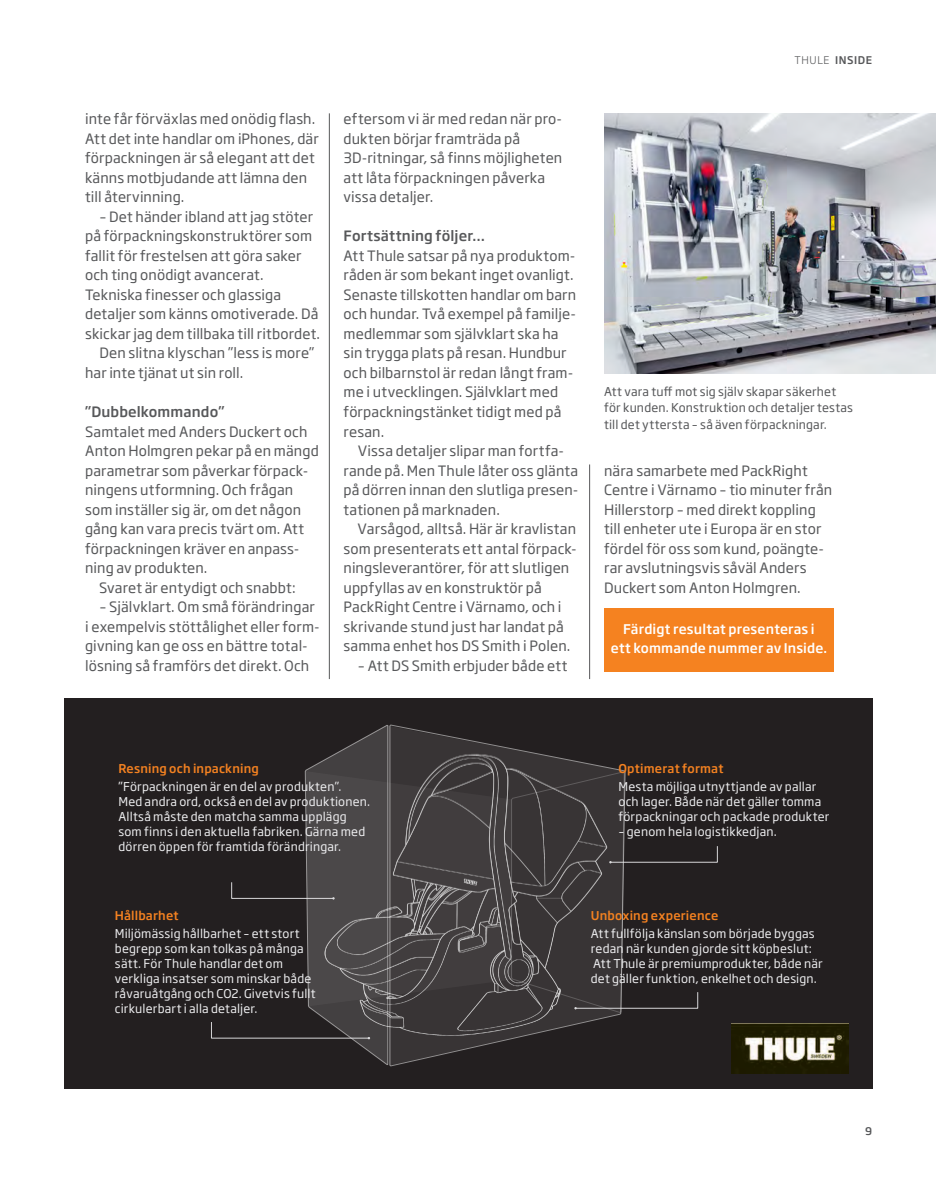
<style>
.page{position:relative;width:936px;height:1191px;background:#fff}
.page>*{position:absolute;margin:0;border:0;box-sizing:border-box;transform-origin:0 0}
.t1{font:14.1px/19.5px "Soho Gothic Pro";letter-spacing:.01em;color:#57585a}
.t2{font:500 14.1px "Soho Gothic Pro";letter-spacing:.01em;color:#57585a}
.t3{font:500 13.2px/19.5px "Soho Gothic Pro";letter-spacing:.01em;color:#fff;text-align:center}
.t4{font:12px/15px "Soho Gothic Pro";letter-spacing:.015em;color:#ececee}
.t5{font:12px/16.5px "Soho Gothic Pro";letter-spacing:.015em;color:#57585a}
.t6{font:500 12px "Soho Gothic Pro";letter-spacing:.015em;color:#f58220}
.t7{font:500 10.5px "Soho Gothic Pro";letter-spacing:.055em;color:#57585a}
.s1{font-weight:300}
</style>
<div class="page">
<div style="left:64px;top:698px;width:808px;height:390px;background:#231f20"></div>
<svg style="left:389px;top:724px;width:236px;height:342px"></svg>
<img style="left:731px;top:1023px;width:117px;height:51px">
<svg style="left:211px;top:725px;width:177px;height:340px"></svg>
<svg style="left:511px;top:771px;width:207px;height:241px"></svg>
<img style="left:604px;top:113px;width:331px;height:260px">
<div style="left:604px;top:608px;width:229px;height:64px;background:#f58220"></div>
<hr style="left:329px;top:113px;width:1px;height:566px;background:#57585a">
<hr style="left:589px;top:464px;width:1px;height:215px;background:#57585a">
<p class="t1" style="left:85px;top:109px;width:235px">inte får förväxlas med onödig flash.<br>Att det inte handlar om iPhones, där förpackningen är så elegant att det känns motbjudande att lämna den till återvinning.</p>
<p class="t1" style="left:99px;top:206px;width:215px">– Det händer ibland att jag stöter</p>
<p class="t1" style="left:85px;top:226px;width:228px">på förpackningskonstruktörer som</p>
<p class="t1" style="left:85px;top:245px;width:218px">fallit för frestelsen att göra saker</p>
<p class="t1" style="left:85px;top:265px;width:180px">och ting onödigt avancerat.</p>
<p class="t1" style="left:85px;top:284px;width:198px">Tekniska finesser och glassiga</p>
<p class="t1" style="left:85px;top:304px;width:235px">detaljer som känns omotiverade. Då</p>
<p class="t1" style="left:85px;top:323px;width:236px">skickar jag dem tillbaka till ritbordet.</p>
<p class="t1" style="left:99px;top:343px;width:216px">Den slitna klyschan ”less is more”</p>
<p class="t1" style="left:85px;top:362px;width:160px">har inte tjänat ut sin roll.</p>
<p class="t2" style="left:85px;top:401px;width:141px">”Dubbelkommando”</p>
<p class="t1" style="left:85px;top:421px;width:224px">Samtalet med Anders Duckert och</p>
<p class="t1" style="left:85px;top:440px;width:235px">Anton Holmgren pekar på en mängd</p>
<p class="t1" style="left:85px;top:460px;width:225px">parametrar som påverkar förpack-</p>
<p class="t1" style="left:85px;top:479px;width:210px">ningens utformning. Och frågan</p>
<p class="t1" style="left:85px;top:499px;width:217px">som inställer sig är, om det någon</p>
<p class="t1" style="left:85px;top:518px;width:220px">gång kan vara precis tvärt om. Att</p>
<p class="t1" style="left:85px;top:538px;width:216px">förpackningen kräver en anpass-</p>
<p class="t1" style="left:85px;top:557px;width:124px">ning av produkten.</p>
<p class="t1" style="left:99px;top:577px;width:198px">Svaret är entydigt och snabbt:</p>
<p class="t1" style="left:85px;top:596px;width:236px;text-indent:14px">– Självklart. Om små förändringar i exempelvis stöttålighet eller form&shy;givning kan ge oss en bättre total&shy;lösning så framförs det direkt. Och</p>
<p class="t1" style="left:343px;top:109px;width:220px">eftersom vi är med redan när pro&shy;dukten börjar framträda på<br>3D-ritningar, så finns möjligheten att låta förpackningen påverka vissa detaljer.</p>
<p class="t2" style="left:343px;top:225px;width:143px">Fortsättning följer…</p>
<p class="t1" style="left:343px;top:245px;width:234px">Att Thule satsar på nya produktom&shy;råden är som bekant inget ovanligt.<br>Senaste tillskotten handlar om barn och hundar. Två exempel på familje&shy;medlemmar som självklart ska ha sin trygga plats på resan. Hundbur och bilbarnstol är redan långt fram&shy;me i utvecklingen. Självklart med förpackningstänket tidigt med på resan.</p>
<p class="t1" style="left:343px;top:440px;width:236px;text-indent:14px">Vissa detaljer slipar man fortfa&shy;rande på. Men Thule låter oss glänta på dörren innan den slutliga presen&shy;tationen på marknaden.</p>
<p class="t1" style="left:343px;top:518px;width:235px;text-indent:14px">Varsågod, alltså. Här är kravlistan som presenterats ett antal förpack&shy;ningsleverantörer, för att slutligen uppfyllas av en konstruktör på PackRight Centre i Värnamo, och i skrivande stund just har landat på samma enhet hos DS Smith i Polen.</p>
<p class="t1" style="left:358px;top:655px;width:211px">– Att DS Smith erbjuder både ett</p>
<p class="t7" style="left:794px;top:51px;width:79px"><span class="s1">THULE</span> INSIDE</p>
<p class="t5" style="left:604px;top:382px;width:250px">Att vara tuff mot sig själv skapar säkerhet för kunden. Konstruktion och detaljer testas till det yttersta – så även förpackningar.</p>
<p class="t1" style="left:604px;top:460px;width:230px">nära samarbete med PackRight<br>Centre i Värnamo – tio minuter från<br>Hillerstorp – med direkt koppling till enheter ute i Europa är en stor fördel för oss som kund, poängte&shy;rar avslutningsvis såväl Anders<br>Duckert som Anton Holmgren.</p>
<p class="t3" style="left:610px;top:618px;width:218px">Färdigt resultat presenteras i<br>ett kommande nummer av Inside.</p>
<p class="t6" style="left:118px;top:759px;width:142px">Resning och inpackning</p>
<p class="t4" style="left:118px;top:778px;width:253px">”Förpackningen är en del av produkten”.<br>Med andra ord, också en del av produktionen.<br>Alltså måste den matcha samma upplägg som finns i den aktuella fabriken. Gärna med dörren öppen för framtida förändringar.</p>
<p class="t6" style="left:115px;top:905px;width:65px">Hållbarhet</p>
<p class="t4" style="left:115px;top:925px;width:202px">Miljömässig hållbarhet – ett stort begrepp som kan tolkas på många sätt. För Thule handlar det om verkliga insatser som minskar både råvaruåtgång och CO2. Givetvis fullt cirkulerbart i alla detaljer.</p>
<p class="t6" style="left:618px;top:759px;width:107px">Optimerat format</p>
<p class="t4" style="left:618px;top:778px;width:212px">Mesta möjliga utnyttjande av pallar och lager. Både när det gäller tomma förpackningar och packade produkter</p>
<p class="t4" style="left:618px;top:823px;width:160px">– genom hela logistikkedjan.</p>
<p class="t6" style="left:590px;top:906px;width:129px">Unboxing experience</p>
<p class="t4" style="left:590px;top:925px;width:233px">Att fullfölja känslan som började byggas redan när kunden gjorde sitt köpbeslut:<br>Att Thule är premiumprodukter, både när det gäller funktion, enkelhet och design.</p>
<p class="t7" style="left:865px;top:1123px;width:8px">9</p>
</div>
